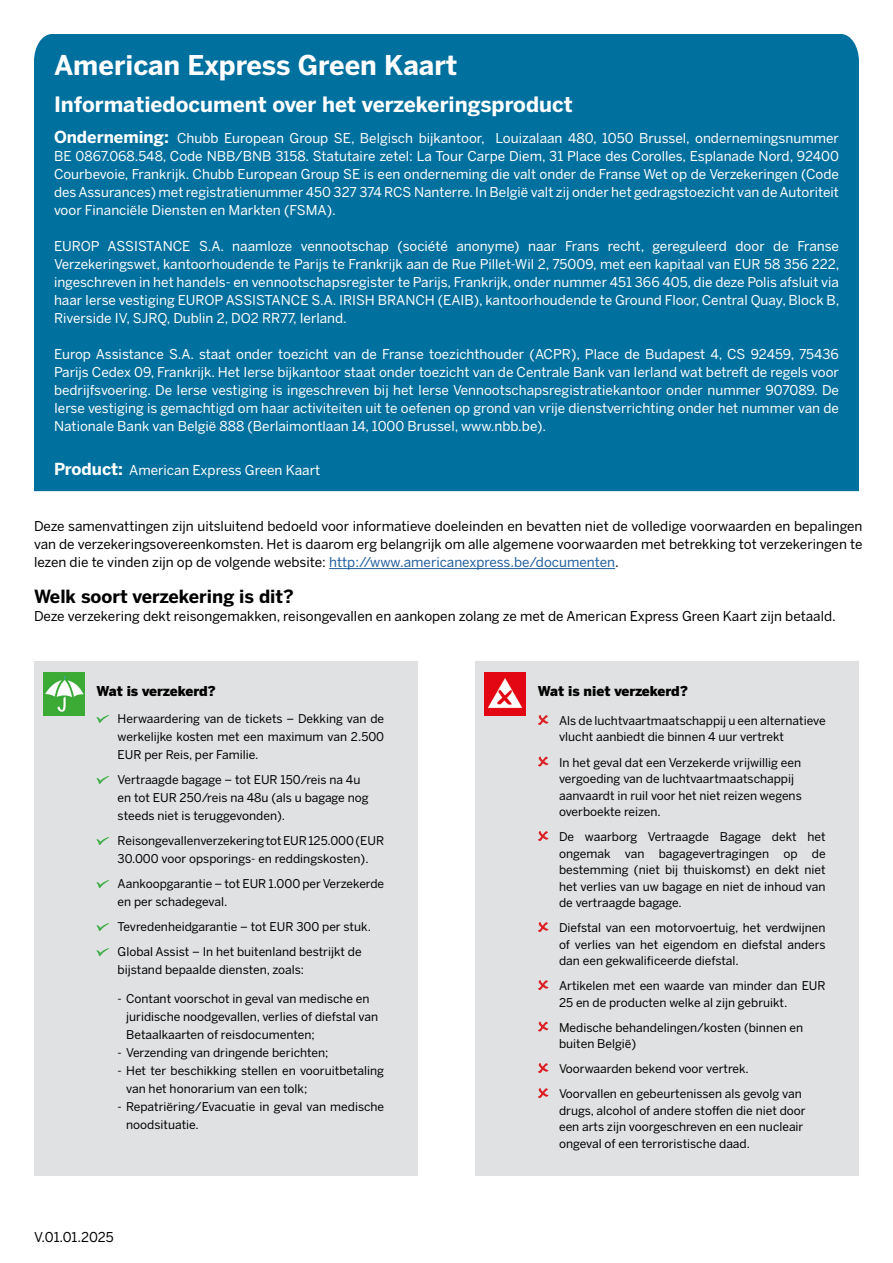
<style>
.page{position:relative;width:893px;height:1263px;background:#fff}
.page>*{position:absolute;margin:0;border:0;box-sizing:border-box;transform-origin:0 0}
.t1{font:700 27px "Benton Sans";color:#fff}
.t2{font:700 21px "Benton Sans";color:#fff}
.t3{font:700 18px "Benton Sans";color:#000}
.t4{font:13.5px/18px "Benton Sans";color:#fff;text-align:justify}
.t5{font:13.5px/18px "Benton Sans";color:#000;text-align:justify}
.t6{font:900 13.5px "Benton Sans";color:#000}
.t7{font:900 13.5px "Benton Sans";letter-spacing:-.02em;color:#000}
.t8{font:12px/16.5px "Benton Sans";color:#000}
.s1{font-weight:700;font-size:16.5px}
.s2{color:#215e9e}
</style>
<div class="page">
<div style="left:34px;top:34px;width:825px;height:457px;background:#00709e"></div>
<hr style="left:329px;top:568px;width:286px;height:1px;background:#215e9e">
<div style="left:34px;top:661px;width:384px;height:515px;background:#e0e1e2"></div>
<img style="left:43px;top:672px;width:41px;height:43px">
<div style="left:475px;top:661px;width:384px;height:515px;background:#e0e1e2"></div>
<img style="left:484px;top:672px;width:41px;height:43px">
<svg style="left:96px;top:715px;width:13px;height:8px"></svg>
<svg style="left:96px;top:776px;width:13px;height:8px"></svg>
<svg style="left:96px;top:837px;width:13px;height:8px"></svg>
<svg style="left:96px;top:880px;width:13px;height:8px"></svg>
<svg style="left:96px;top:923px;width:13px;height:8px"></svg>
<svg style="left:96px;top:948px;width:13px;height:8px"></svg>
<svg style="left:538px;top:715px;width:11px;height:10px"></svg>
<svg style="left:538px;top:756px;width:11px;height:11px"></svg>
<svg style="left:538px;top:831px;width:11px;height:10px"></svg>
<svg style="left:538px;top:922px;width:11px;height:10px"></svg>
<svg style="left:538px;top:980px;width:11px;height:10px"></svg>
<svg style="left:538px;top:1021px;width:11px;height:11px"></svg>
<svg style="left:538px;top:1063px;width:11px;height:10px"></svg>
<svg style="left:538px;top:1088px;width:11px;height:10px"></svg>
<h1 class="t1" style="left:54px;top:49px;width:405px">American Express Green Kaart</h1>
<h2 class="t2" style="left:54px;top:92px;width:520px">Informatiedocument over het verzekeringsproduct</h2>
<p class="t4" style="left:54px;top:129px;width:786px"><span class="s1">Onderneming:</span> Chubb European Group SE, Belgisch bijkantoor, Louizalaan 480, 1050 Brussel, ondernemingsnummer BE 0867.068.548, Code NBB/BNB 3158. Statutaire zetel: La Tour Carpe Diem, 31 Place des Corolles, Esplanade Nord, 92400<br>Courbevoie, Frankrijk. Chubb European Group SE is een onderneming die valt onder de Franse Wet op de Verzekeringen (Code des Assurances) met registratienummer 450 327 374 RCS Nanterre. In België valt zij onder het gedragstoezicht van de Autoriteit voor Financiële Diensten en Markten (FSMA).</p>
<p class="t4" style="left:54px;top:237px;width:787px">EUROP ASSISTANCE S.A. naamloze vennootschap (société anonyme) naar Frans recht, gereguleerd door de Franse Verzekeringswet, kantoorhoudende te Parijs te Frankrijk aan de Rue Pillet-Wil 2, 75009, met een kapitaal van EUR 58 356 222, ingeschreven in het handels- en vennootschapsregister te Parijs, Frankrijk, onder nummer 451 366 405, die deze Polis afsluit via haar Ierse vestiging EUROP ASSISTANCE S.A. IRISH BRANCH (EAIB), kantoorhoudende te Ground Floor, Central Quay, Block B, Riverside IV, SJRQ, Dublin 2, DO2 RR77, Ierland.</p>
<p class="t4" style="left:54px;top:345px;width:786px">Europ Assistance S.A. staat onder toezicht van de Franse toezichthouder (ACPR), Place de Budapest 4, CS 92459, 75436<br>Parijs Cedex 09, Frankrijk. Het Ierse bijkantoor staat onder toezicht van de Centrale Bank van Ierland wat betreft de regels voor bedrijfsvoering. De Ierse vestiging is ingeschreven bij het Ierse Vennootschapsregistratiekantoor onder nummer 907089. De Ierse vestiging is gemachtigd om haar activiteiten uit te oefenen op grond van vrije dienstverrichting onder het nummer van de Nationale Bank van België 888 (Berlaimontlaan 14, 1000 Brussel, www.nbb.be).</p>
<p class="t4" style="left:54px;top:461px;width:268px"><span class="s1">Product:</span> American Express Green Kaart</p>
<p class="t5" style="left:34px;top:517px;width:830px">Deze samenvattingen zijn uitsluitend bedoeld voor informatieve doeleinden en bevatten niet de volledige voorwaarden en bepalingen van de verzekeringsovereenkomsten. Het is daarom erg belangrijk om alle algemene voorwaarden met betrekking tot verzekeringen te lezen die te vinden zijn op de volgende website: <span class="s2">http://www.americanexpress.be/documenten</span>.</p>
<h3 class="t3" style="left:34px;top:586px;width:261px">Welk soort verzekering is dit?</h3>
<p class="t5" style="left:34px;top:607px;width:803px">Deze verzekering dekt reisongemakken, reisongevallen en aankopen zolang ze met de American Express Green Kaart zijn betaald.</p>
<p class="t7" style="left:96px;top:683px;width:121px">Wat is verzekerd?</p>
<p class="t8" style="left:118px;top:709px;width:268px;line-height:18px;text-align:justify">Herwaardering van de tickets – Dekking van de werkelijke kosten met een maximum van 2.500<br>EUR per Reis, per Familie.</p>
<p class="t8" style="left:118px;top:770px;width:253px;line-height:18px">Vertraagde bagage – tot EUR 150/reis na 4u en tot EUR 250/reis na 48u (als u bagage nog steeds niet is teruggevonden).</p>
<p class="t8" style="left:118px;top:831px;width:268px;line-height:18px">Reisongevallenverzekering tot EUR 125.000 (EUR<br>30.000 voor opsporings- en reddingskosten).</p>
<p class="t8" style="left:118px;top:874px;width:268px;line-height:18px">Aankoopgarantie – tot EUR 1.000 per Verzekerde en per schadegeval.</p>
<p class="t8" style="left:118px;top:914px;width:255px;line-height:25px">Tevredenheidgarantie – tot EUR 300 per stuk.<br>Global Assist – In het buitenland bestrijkt de</p>
<p class="t8" style="left:118px;top:961px;width:188px">bijstand bepaalde diensten, zoals:</p>
<p class="t8" style="left:126px;top:989px;width:254px;line-height:18px;text-indent:-9px">- Contant voorschot in geval van medische en juridische noodgevallen, verlies of diefstal van<br>Betaalkaarten of reisdocumenten;</p>
<p class="t8" style="left:118px;top:1044px;width:212px">- Verzending van dringende berichten;</p>
<p class="t8" style="left:126px;top:1061px;width:260px;line-height:18px;text-indent:-9px">- Het ter beschikking stellen en vooruitbetaling van het honorarium van een tolk;</p>
<p class="t8" style="left:126px;top:1097px;width:260px;line-height:18px;text-indent:-9px">- Repatriëring/Evacuatie in geval van medische noodsituatie.</p>
<p class="t5" style="left:34px;top:1228px;width:81px">V.01.01.2025</p>
<p class="t6" style="left:538px;top:683px;width:152px">Wat is niet verzekerd?</p>
<p class="t8" style="left:559px;top:712px;width:268px">Als de luchtvaartmaatschappij u een alternatieve vlucht aanbiedt die binnen 4 uur vertrekt</p>
<p class="t8" style="left:559px;top:754px;width:244px">In het geval dat een Verzekerde vrijwillig een vergoeding van de luchtvaartmaatschappij aanvaardt in ruil voor het niet reizen wegens overboekte reizen.</p>
<p class="t8" style="left:559px;top:828px;width:268px;text-align:justify">De waarborg Vertraagde Bagage dekt het ongemak van bagagevertragingen op de bestemming (niet bij thuiskomst) en dekt niet het verlies van uw bagage en niet de inhoud van de vertraagde bagage.</p>
<p class="t8" style="left:559px;top:919px;width:268px;text-align:justify">Diefstal van een motorvoertuig, het verdwijnen of verlies van het eigendom en diefstal anders dan een gekwalificeerde diefstal.</p>
<p class="t8" style="left:559px;top:977px;width:268px">Artikelen met een waarde van minder dan EUR<br>25 en de producten welke al zijn gebruikt.</p>
<p class="t8" style="left:559px;top:1019px;width:246px">Medische behandelingen/kosten (binnen en buiten België)</p>
<p class="t8" style="left:559px;top:1056px;width:244px;line-height:25px">Voorwaarden bekend voor vertrek.<br>Voorvallen en gebeurtenissen als gevolg van</p>
<p class="t8" style="left:559px;top:1102px;width:248px">drugs, alcohol of andere stoffen die niet door een arts zijn voorgeschreven en een nucleair ongeval of een terroristische daad.</p>
</div>
